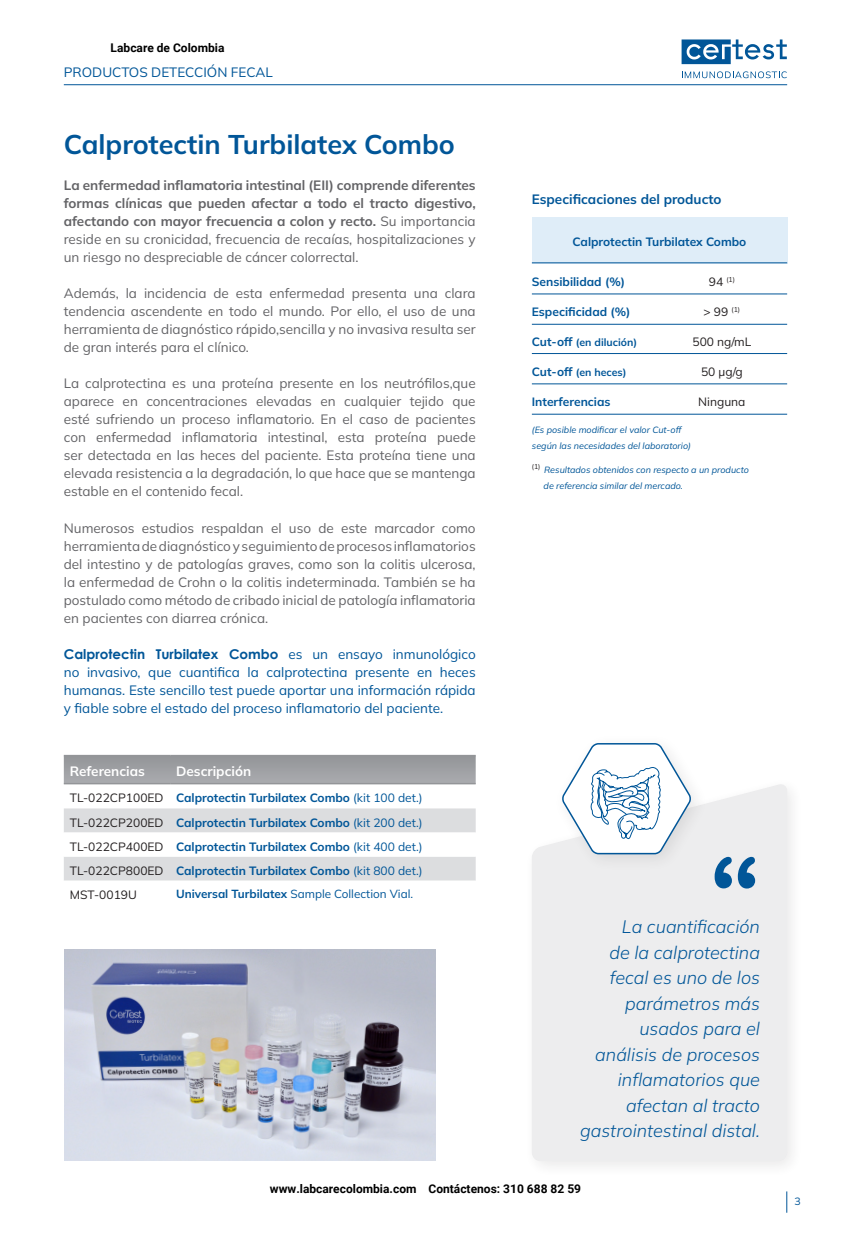
<style>
.page{position:relative;width:851px;height:1234px;background:#fff}
.page>*{position:absolute;margin:0;border:0;box-sizing:border-box;transform-origin:0 0}
.t1{font:108px "Arial Rounded MT Bold";color:#015698}
.t2{font:700 27px "Mulish";color:#015698}
.t3{font:italic 300 18px/25.5px "Mulish";color:#015698;text-align:right}
.t4{font:13.5px/18px "Mulish";color:#636366;text-align:justify}
.t5{font:700 13.5px/18px "Mulish";color:#636366;text-align:justify}
.t6{font:13.5px/18px "Mulish";color:#015698;text-align:justify}
.t7{font:700 13.5px "Century Gothic";color:#015698}
.t8{font:700 13.5px "Mulish";color:#015698}
.t9{font:700 13.5px "Mulish";color:#fff}
.t10{font:700 12px/24px "Mulish";color:#015698;text-align:justify}
.t11{font:700 12px "Roboto";color:#000}
.t12{font:12px "Mulish";color:#231f20}
.t13{font:11.7px "Mulish";color:#015698}
.t14{font:700 10.5px "Mulish";color:#015698}
.t15{font:10.5px "Mulish";color:#015698}
.t16{font:italic 9px/16.5px "Mulish";color:#015698}
.t17{font:7.05px "Mulish";color:#231f20}
.s1{font-weight:400}
.s2{font-family:"Mulish";font-weight:400}
.s3{font-weight:400;color:#231f20}
.s4{font-weight:700}
.s5{font-size:12px}
</style>
<div class="page">
<svg style="left:786px;top:1191px;width:1px;height:21px"></svg>
<hr style="left:64px;top:84px;width:723px;height:1px;background:#015698">
<div style="left:531px;top:217px;width:256px;height:46px;background:#dfedf8"></div>
<div style="left:532px;top:784px;width:255px;height:376px;background:#ededee"></div>
<hr style="left:531px;top:262px;width:256px;height:1px;background:#015698">
<hr style="left:531px;top:293px;width:256px;height:1px;background:#015698">
<hr style="left:531px;top:324px;width:256px;height:1px;background:#015698">
<hr style="left:531px;top:353px;width:256px;height:1px;background:#015698">
<hr style="left:531px;top:383px;width:256px;height:1px;background:#015698">
<hr style="left:531px;top:414px;width:256px;height:1px;background:#015698">
<img style="left:64px;top:949px;width:371px;height:211px">
<div style="left:552px;top:732px;width:156px;height:140px;background:#231f20;opacity:.1"></div>
<svg style="left:560px;top:742px;width:132px;height:112px"></svg>
<svg style="left:64px;top:756px;width:411px;height:26px;background:#9d9fa2"></svg>
<svg style="left:64px;top:808px;width:411px;height:73px"></svg>
<hr style="left:64px;top:754px;width:106px;height:2px;background:#939598">
<hr style="left:170px;top:754px;width:305px;height:2px;background:#939598">
<hr style="left:64px;top:782px;width:106px;height:2px;background:#939598">
<hr style="left:170px;top:782px;width:305px;height:2px;background:#939598">
<svg style="left:681px;top:39px;width:105px;height:25px"></svg>
<svg style="left:682px;top:71px;width:104px;height:7px"></svg>
<p class="t11" style="left:111px;top:40px;width:115px">Labcare de Colombia</p>
<p class="t6" style="left:64px;top:62px;width:210px">PRODUCTOS DETECCIÓN FECAL</p>
<h2 class="t2" style="left:64px;top:126px;width:392px">Calprotectin Turbilatex Combo</h2>
<p class="t5" style="left:64px;top:176px;width:413px">La enfermedad inflamatoria intestinal (EII) comprende diferentes formas clínicas que pueden afectar a todo el tracto digestivo, afectando con mayor frecuencia a colon y recto. <span class="s1">Su importancia reside en su cronicidad, frecuencia de recaías, hospitalizaciones y un riesgo no despreciable de cáncer colorrectal.</span></p>
<p class="t4" style="left:64px;top:284px;width:413px">Además, la incidencia de esta enfermedad presenta una clara tendencia ascendente en todo el mundo. Por ello, el uso de una herramienta de diagnóstico rápido,sencilla y no invasiva resulta ser de gran interés para el clínico.</p>
<p class="t4" style="left:64px;top:374px;width:413px">La calprotectina es una proteína presente en los neutrófilos,que aparece en concentraciones elevadas en cualquier tejido que esté sufriendo un proceso inflamatorio. En el caso de pacientes con enfermedad inflamatoria intestinal, esta proteína puede ser detectada en las heces del paciente. Esta proteína tiene una elevada resistencia a la degradación, lo que hace que se mantenga estable en el contenido fecal.</p>
<p class="t4" style="left:64px;top:518px;width:413px">Numerosos estudios respaldan el uso de este marcador como herramienta de diagnóstico y seguimiento de procesos inflamatorios del intestino y de patologías graves, como son la colitis ulcerosa, la enfermedad de Crohn o la colitis indeterminada. También se ha postulado como método de cribado inicial de patología inflamatoria en pacientes con diarrea crónica.</p>
<p class="t7" style="left:64px;top:643px;width:413px">Calprotectin Turbilatex Combo <span class="s2">es un ensayo inmunológico</span></p>
<p class="t6" style="left:64px;top:662px;width:413px">no invasivo, que cuantifica la calprotectina presente en heces humanas. Este sencillo test puede aportar una información rápida y fiable sobre el estado del proceso inflamatorio del paciente.</p>
<p class="t9" style="left:70px;top:762px;width:77px">Referencias</p>
<p class="t9" style="left:176px;top:762px;width:76px">Descripción</p>
<p class="t10" style="left:70px;top:785px;width:354px"><span class="s3">TL-022CP100ED</span> Calprotectin Turbilatex Combo <span class="s1">(kit 100 det.)<br></span><span class="s3">TL-022CP200ED</span> Calprotectin Turbilatex Combo <span class="s1">(kit 200 det.)<br></span><span class="s3">TL-022CP400ED</span> Calprotectin Turbilatex Combo <span class="s1">(kit 400 det.)<br></span><span class="s3">TL-022CP800ED</span> Calprotectin Turbilatex Combo <span class="s1">(kit 800 det.)<br></span><span class="s3">MST-0019U</span></p>
<p class="t13" style="left:176px;top:886px;width:238px"><span class="s4">Universal Turbilatex</span> Sample Collection Vial.</p>
<p class="t8" style="left:532px;top:190px;width:191px">Especificaciones del producto</p>
<p class="t10" style="left:572px;top:229px;width:175px">Calprotectin Turbilatex Combo</p>
<p class="t10" style="left:531px;top:269px;width:95px">Sensibilidad (%)</p>
<p class="t10" style="left:531px;top:299px;width:100px">Especificidad (%)</p>
<p class="t14" style="left:531px;top:334px;width:107px"><span class="s5">Cut-off</span> (en dilución)</p>
<p class="t14" style="left:531px;top:364px;width:96px"><span class="s5">Cut-off</span> (en heces)</p>
<p class="t10" style="left:531px;top:389px;width:80px">Interferencias</p>
<p class="t17" style="left:708px;top:274px;width:28px"><span class="s5">94</span> (1)</p>
<p class="t12" style="left:703px;top:303px;width:38px">&gt; 99 <sup>(1)</sup></p>
<p class="t12" style="left:692px;top:333px;width:60px">500 ng/mL</p>
<p class="t12" style="left:701px;top:363px;width:43px">50 µg/g</p>
<p class="t12" style="left:698px;top:393px;width:49px">Ninguna</p>
<p class="t16" style="left:531px;top:421px;width:160px">(Es posible modificar el valor Cut-off según las necesidades del laboratorio)</p>
<p class="t16" style="left:543px;top:461px;width:207px;text-indent:-12px"><sup>(1)</sup> Resultados obtenidos con respecto a un producto de referencia similar del mercado.</p>
<h1 class="t1" style="left:709px;top:833px;width:51px">“</h1>
<h3 class="t3" style="left:622px;top:913px;width:139px">La cuantificación</h3>
<h3 class="t3" style="left:609px;top:938px;width:152px">de la calprotectina</h3>
<h3 class="t3" style="left:580px;top:964px;width:181px">fecal es uno de los parámetros más usados para el análisis de procesos inflamatorios que afectan al tracto gastrointestinal distal.</h3>
<p class="t11" style="left:270px;top:1180px;width:313px">www.labcarecolombia.com Contáctenos: 310 688 82 59</p>
<p class="t15" style="left:794px;top:1193px;width:8px">3</p>
</div>
